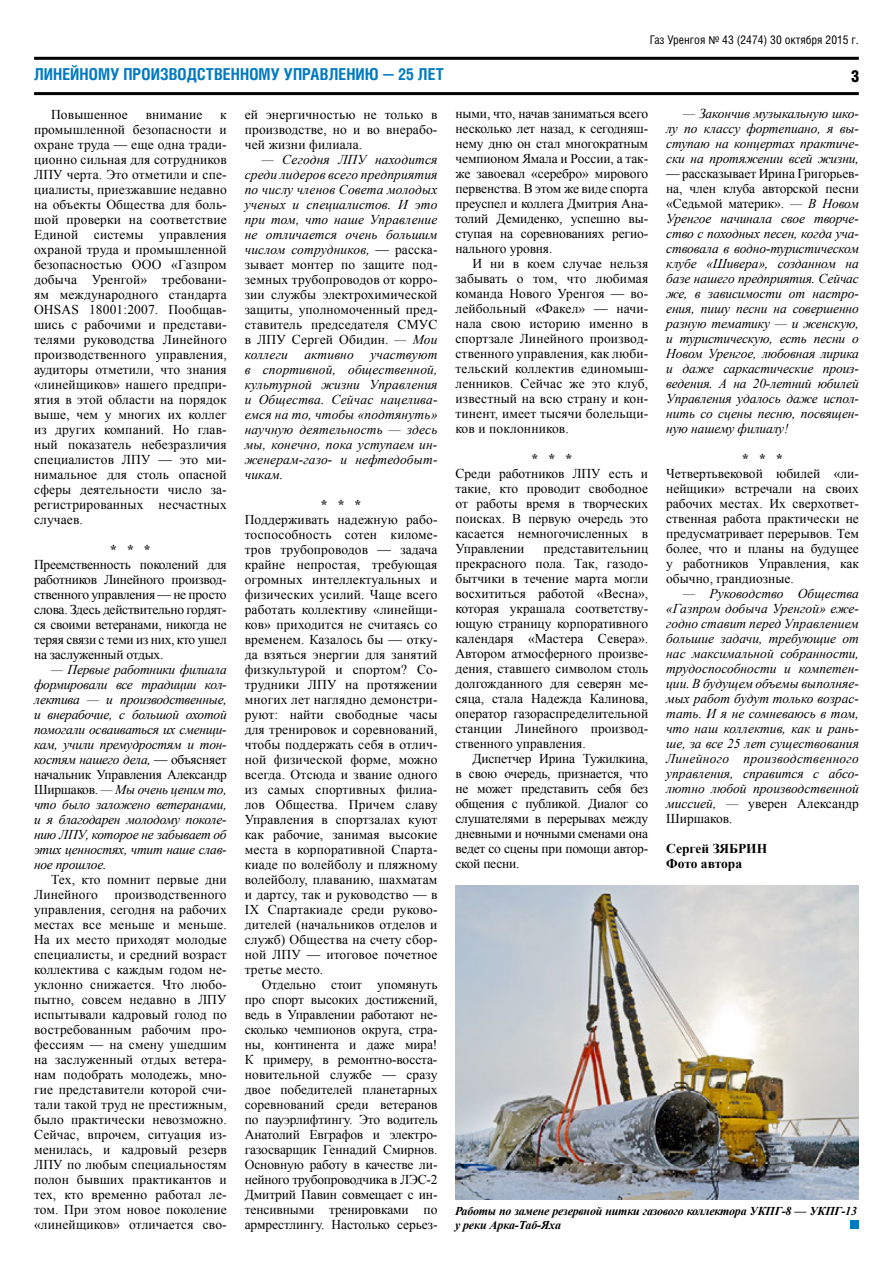
<style>
.page{position:relative;width:893px;height:1263px;background:#fff}
.page>*{position:absolute;margin:0;border:0;box-sizing:border-box;transform-origin:0 0}
.t1{font:700 16.5px "Helios Cond";letter-spacing:.005em;color:#007ac2}
.t2{font:900 16.5px "Helios Cond";color:#000}
.t3{font:13.5px/15px "Times New Roman";color:#000;text-align:justify}
.t4{font:italic 13.5px/15px "Times New Roman";letter-spacing:-.01em;color:#000;text-align:justify}
.t5{font:700 13.5px/15px "Times New Roman";color:#000}
.t6{font:italic 700 12px/14.4px "Times New Roman";letter-spacing:-.02em;color:#000}
.t7{font:12px "Helios Cond";color:#000}
.s1{font-family:"Myriad Pro"}
.s2{font-style:normal}
</style>
<div class="page">
<hr style="left:34px;top:57px;width:825px;height:3px;background:#000">
<hr style="left:34px;top:92px;width:825px;height:3px;background:#000">
<div style="left:850px;top:1220px;width:9px;height:9px;background:#007ac2"></div>
<img style="left:455px;top:885px;width:404px;height:314px">
<p class="t7" style="left:650px;top:32px;width:210px">Газ Уренгоя <span class="s1">№</span> 43 (2474) 30 октября 2015 г.</p>
<p class="t1" style="left:34px;top:65px;width:411px">ЛИНЕЙНОМУ ПРОИЗВОДСТВЕННОМУ УПРАВЛЕНИЮ — 25 ЛЕТ</p>
<p class="t2" style="left:851px;top:66px;width:10px">3</p>
<p class="t3" style="left:51px;top:106px;width:78px">Повышенное</p>
<p class="t3" style="left:146px;top:106px;width:58px">внимание</p>
<p class="t4" style="left:666px;top:106px;width:194px;text-indent:17px">— Закончив музыкальную шко&shy;лу по классу фортепиано, я вы&shy;ступаю на концертах практиче&shy;ски на протяжении всей жизни,</p>
<p class="t4" style="left:666px;top:166px;width:194px"><span class="s2">— рассказывает Ирина Григорьев&shy;на, член клуба авторской песни «Седьмой материк».</span> — В Новом Уренгое начинала свое творче&shy;ство с походных песен, когда уча&shy;ствовала в водно-туристическом клубе «Шивера», созданном на базе нашего предприятия. Сейчас же, в зависимости от настро&shy;ения, пишу песни на совершенно разную тематику — и женскую, и туристическую, есть песни о Новом Уренгое, любовная лирика и даже саркастические произ&shy;ведения. А на 20-летний юбилей Управления удалось даже испол&shy;нить со сцены песню, посвящен&shy;ную нашему филиалу!</p>
<p class="t5" style="left:742px;top:451px;width:42px">* * *</p>
<p class="t3" style="left:666px;top:466px;width:194px">Четвертьвековой юбилей «ли&shy;нейщики» встречали на своих рабочих местах. Их сверхответ&shy;ственная работа практически не предусматривает перерывов. Тем более, что и планы на будущее у работников Управления, как обычно, грандиозные.</p>
<p class="t4" style="left:666px;top:586px;width:194px;text-indent:17px">— Руководство Общества «Газпром добыча Уренгой» еже&shy;годно ставит перед Управлением большие задачи, требующие от нас максимальной собранности, трудоспособности и компетен&shy;ции. В будущем объемы выполняе&shy;мых работ будут только возрас&shy;тать. И я не сомневаюсь в том, что наш коллектив, как и рань&shy;ше, за все 25 лет существования Линейного производственного управления, справится с абсо&shy;лютно любой производственной миссией, — <span class="s2">уверен Александр Ширшаков.</span></p>
<p class="t5" style="left:666px;top:841px;width:103px">Сергей ЗЯБРИН<br>Фото автора</p>
<p class="t3" style="left:245px;top:106px;width:194px">ей энергичностью не только в производстве, но и во внерабо&shy;чей жизни филиала.</p>
<p class="t4" style="left:245px;top:151px;width:194px;text-indent:17px">— Сегодня ЛПУ находится среди лидеров всего предприятия по числу членов Совета молодых ученых и специалистов. И это при том, что наше Управление не отличается очень большим числом сотрудников, <span class="s2">— расска&shy;зывает монтер по защите под&shy;земных трубопроводов от корро&shy;зии службы электрохимической защиты, уполномоченный пред&shy;ставитель председателя СМУС в ЛПУ Сергей Обидин.</span> — Мои коллеги активно участвуют в спортивной, общественной, культурной жизни Управления и Общества. Сейчас нацелива&shy;емся на то, чтобы «подтянуть» научную деятельность — здесь мы, конечно, пока уступаем ин&shy;женерам-газо- и нефтедобыт&shy;чикам.</p>
<p class="t5" style="left:321px;top:496px;width:42px">* * *</p>
<p class="t3" style="left:245px;top:511px;width:194px">Поддерживать надежную рабо&shy;тоспособность сотен киломе&shy;тров трубопроводов — задача крайне непростая, требующая огромных интеллектуальных и физических усилий. Чаще всего работать коллективу «линейщи&shy;ков» приходится не считаясь со временем. Казалось бы — отку&shy;да взяться энергии для занятий физкультурой и спортом? Со&shy;трудники ЛПУ на протяжении многих лет наглядно демонстри&shy;руют: найти свободные часы для тренировок и соревнований, чтобы поддержать себя в отлич&shy;ной физической форме, можно всегда. Отсюда и звание одного из самых спортивных филиа&shy;лов Общества. Причем славу Управления в спортзалах куют как рабочие, занимая высокие места в корпоративной Спарта&shy;киаде по волейболу и пляжному волейболу, плаванию, шахматам и дартсу, так и руководство — в IX Спартакиаде среди руково&shy;дителей (начальников отделов и служб) Общества на счету сбор&shy;ной ЛПУ — итоговое почетное третье место.</p>
<p class="t3" style="left:245px;top:976px;width:194px;text-indent:17px">Отдельно стоит упомянуть про спорт высоких достижений, ведь в Управлении работают не&shy;сколько чемпионов округа, стра&shy;ны, континента и даже мира!<br>К примеру, в ремонтно-восста&shy;новительной службе — сразу двое победителей планетарных соревнований среди ветеранов по пауэрлифтингу. Это водитель Анатолий Евграфов и электро&shy;газосварщик Геннадий Смирнов.<br>Основную работу в качестве ли&shy;нейного трубопроводчика в ЛЭС-2<br>Дмитрий Павин совмещает с ин&shy;тенсивными тренировками по армрестлингу. Настолько серьез-</p>
<p class="t3" style="left:455px;top:106px;width:194px">ными, что, начав заниматься всего несколько лет назад, к сегодняш&shy;нему дню он стал многократным чемпионом Ямала и России, а так&shy;же завоевал «серебро» мирового первенства. В этом же виде спорта преуспел и коллега Дмитрия Ана&shy;толий Демиденко, успешно вы&shy;ступая на соревнованиях регио&shy;нального уровня.</p>
<p class="t3" style="left:455px;top:256px;width:194px;text-indent:17px">И ни в коем случае нельзя забывать о том, что любимая команда Нового Уренгоя — во&shy;лейбольный «Факел» — начи&shy;нала свою историю именно в спортзале Линейного производ&shy;ственного управления, как люби&shy;тельский коллектив единомыш&shy;ленников. Сейчас же это клуб, известный на всю страну и кон&shy;тинент, имеет тысячи болельщи&shy;ков и поклонников.</p>
<p class="t5" style="left:532px;top:451px;width:42px">* * *</p>
<p class="t3" style="left:455px;top:466px;width:194px">Среди работников ЛПУ есть и такие, кто проводит свободное от работы время в творческих поисках. В первую очередь это касается немногочисленных в Управлении</p>
<p class="t3" style="left:34px;top:106px;width:194px;text-indent:186px">к промышленной безопасности и охране труда — еще одна тради&shy;ционно сильная для сотрудников ЛПУ черта. Это отметили и спе&shy;циалисты, приезжавшие недавно на объекты Общества для боль&shy;шой проверки на соответствие Единой системы управления охраной труда и промышленной безопасностью ООО «Газпром добыча Уренгой» требовани&shy;ям международного стандарта OHSAS 18001:2007. Пообщав&shy;шись с рабочими и представи&shy;телями руководства Линейного производственного управления, аудиторы отметили, что знания «линейщиков» нашего предпри&shy;ятия в этой области на порядок выше, чем у многих их коллег из других компаний. Но глав&shy;ный показатель небезразличия специалистов ЛПУ — это ми&shy;нимальное для столь опасной сферы деятельности число за&shy;регистрированных несчастных случаев.</p>
<p class="t5" style="left:110px;top:541px;width:42px">* * *</p>
<p class="t3" style="left:34px;top:556px;width:194px">Преемственность поколений для работников Линейного производ&shy;ственного управления — не просто слова. Здесь действительно гордят&shy;ся своими ветеранами, никогда не теряя связи с теми из них, кто ушел на заслуженный отдых.</p>
<p class="t4" style="left:34px;top:661px;width:194px;text-indent:17px">— Первые работники филиала формировали все традиции кол&shy;лектива — и производственные, и внерабочие, с большой охотой помогали осваиваться их сменщи&shy;кам, учили премудростям и тон&shy;костям нашего дела, <span class="s2">— объясняет начальник Управления Александр Ширшаков.</span> — Мы очень ценим то, что было заложено ветеранами, и я благодарен молодому поколе&shy;нию ЛПУ, которое не забывает об этих ценностях, чтит наше слав&shy;ное прошлое.</p>
<p class="t3" style="left:34px;top:871px;width:194px;text-indent:17px">Тех, кто помнит первые дни Линейного производственного управления, сегодня на рабочих местах все меньше и меньше.<br>На их место приходят молодые специалисты, и средний возраст коллектива с каждым годом не&shy;уклонно снижается. Что любо&shy;пытно, совсем недавно в ЛПУ испытывали кадровый голод по востребованным рабочим про&shy;фессиям — на смену ушедшим на заслуженный отдых ветера&shy;нам подобрать молодежь, мно&shy;гие представители которой счи&shy;тали такой труд не престижным, было практически невозможно.<br>Сейчас, впрочем, ситуация из&shy;менилась, и кадровый резерв ЛПУ по любым специальностям полон бывших практикантов и тех, кто временно работал ле&shy;том. При этом новое поколение «линейщиков» отличается сво-</p>
<p class="t3" style="left:455px;top:541px;width:194px;text-indent:88px">представительниц прекрасного пола. Так, газодо&shy;бытчики в течение марта могли восхититься работой «Весна», которая украшала соответству&shy;ющую страницу корпоративного календаря «Мастера Севера».<br>Автором атмосферного произве&shy;дения, ставшего символом столь долгожданного для северян ме&shy;сяца, стала Надежда Калинова, оператор газораспределительной станции Линейного производ&shy;ственного управления.</p>
<p class="t3" style="left:455px;top:751px;width:194px;text-indent:17px">Диспетчер Ирина Тужилкина, в свою очередь, признается, что не может представить себя без общения с публикой. Диалог со слушателями в перерывах между дневными и ночными сменами она ведет со сцены при помощи автор&shy;ской песни.</p>
<p class="t6" style="left:455px;top:1203px;width:404px">Работы по замене резервной нитки газового коллектора УКПГ-8 — УКПГ-13 у реки Арка-Таб-Яха</p>
</div>
